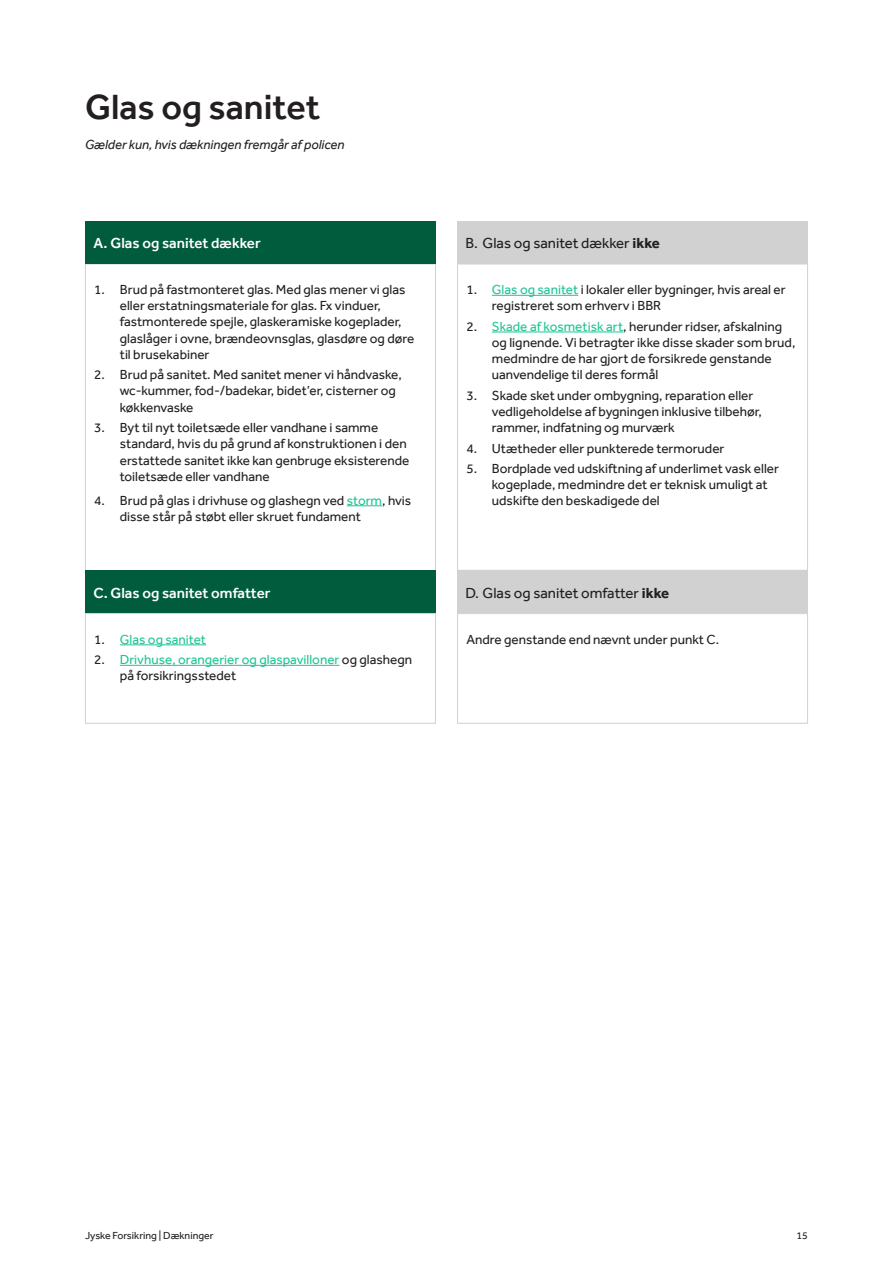
<style>
.page{position:relative;width:893px;height:1263px;background:#fff}
.page>*{position:absolute;margin:0;border:0;box-sizing:border-box;transform-origin:0 0}
.H3_Afsnitsoverskrift{font:500 36px "Effra";color:#231f20}
.Overskrift_Skema{font:15px "Effra";color:#231f20}
.Overskrift_Skema_HVID{font:500 15px "Effra";color:#fff}
.Brødtekst{font:13.5px/16.2px "Effra";color:#231f20}
.t1{font:13.5px/16.2px "Effra";color:#20c594}
.Brødtekst-2{font:italic 13.5px "Effra";color:#231f20}
.t2{font:10.5px "Effra";color:#231f20}
.s1{font-weight:700}
.s2{color:#20c594}
.s3{color:#231f20}
</style>
<div class="page">
<hr style="left:120px;top:644px;width:86px;height:1px;background:#20c594">
<hr style="left:120px;top:665px;width:219px;height:1px;background:#20c594">
<div style="left:85px;top:613px;width:351px;height:111px;border:1px solid #d1d1d1"></div>
<hr style="left:492px;top:295px;width:86px;height:1px;background:#20c594">
<hr style="left:492px;top:332px;width:131px;height:1px;background:#20c594">
<div style="left:457px;top:264px;width:351px;height:307px;border:1px solid #d1d1d1"></div>
<hr style="left:347px;top:505px;width:35px;height:1px;background:#20c594">
<div style="left:85px;top:264px;width:351px;height:308px;border:1px solid #d1d1d1"></div>
<div style="left:85px;top:571px;width:351px;height:42px;background:#005c3c"></div>
<div style="left:457px;top:221px;width:351px;height:43px;background:#d1d1d1"></div>
<div style="left:85px;top:221px;width:351px;height:43px;background:#005c3c"></div>
<div style="left:457px;top:613px;width:351px;height:111px;border:1px solid #d1d1d1"></div>
<div style="left:457px;top:571px;width:351px;height:42px;background:#d1d1d1"></div>
<p class="H3_Afsnitsoverskrift" style="left:85px;top:85px;width:237px">Glas og sanitet</p>
<p class="Brødtekst-2" style="left:85px;top:137px;width:261px">Gælder kun, hvis dækningen fremgår af policen</p>
<p class="Overskrift_Skema_HVID" style="left:94px;top:234px;width:169px">A. Glas og sanitet dækker</p>
<p class="Overskrift_Skema" style="left:466px;top:234px;width:196px">B. Glas og sanitet dækker <span class="s1">ikke</span></p>
<p class="Brødtekst" style="left:120px;top:281px;width:296px;text-indent:-26px">1. Brud på fastmonteret glas. Med glas mener vi glas eller erstatningsmateriale for glas. Fx vinduer, fastmonterede spejle, glaskeramiske kogeplader, glaslåger i ovne, brændeovnsglas, glasdøre og døre til brusekabiner</p>
<p class="Brødtekst" style="left:120px;top:366px;width:284px;text-indent:-26px">2. Brud på sanitet. Med sanitet mener vi håndvaske, wc-kummer, fod-/badekar, bidet’er, cisterner og køkkenvaske</p>
<p class="Brødtekst" style="left:120px;top:419px;width:291px;text-indent:-26px">3. Byt til nyt toiletsæde eller vandhane i samme standard, hvis du på grund af konstruktionen i den erstattede sanitet ikke kan genbruge eksisterende toiletsæde eller vandhane</p>
<p class="Brødtekst" style="left:120px;top:492px;width:293px;text-indent:-26px">4. Brud på glas i drivhuse og glashegn ved <span class="s2">storm</span>, hvis disse står på støbt eller skruet fundament</p>
<p class="Overskrift_Skema_HVID" style="left:94px;top:584px;width:178px">C. Glas og sanitet omfatter</p>
<p class="t1" style="left:94px;top:631px;width:113px"><span class="s3">1.</span> Glas og sanitet</p>
<p class="t1" style="left:120px;top:651px;width:294px;text-indent:-26px"><span class="s3">2.</span> Drivhuse, orangerier og glaspavilloner <span class="s3">og glashegn på forsikringsstedet</span></p>
<p class="Brødtekst" style="left:492px;top:281px;width:295px;text-indent:-26px">1. <span class="s2">Glas og sanitet</span> i lokaler eller bygninger, hvis areal er registreret som erhverv i BBR</p>
<p class="Brødtekst" style="left:492px;top:318px;width:305px;text-indent:-26px">2. <span class="s2">Skade af kosmetisk art</span>, herunder ridser, afskalning og lignende. Vi betragter ikke disse skader som brud, medmindre de har gjort de forsikrede genstande uanvendelige til deres formål</p>
<p class="Brødtekst" style="left:492px;top:387px;width:271px;text-indent:-26px">3. Skade sket under ombygning, reparation eller vedligeholdelse af bygningen inklusive tilbehør, rammer, indfatning og murværk</p>
<p class="Brødtekst" style="left:466px;top:440px;width:260px">4. Utætheder eller punkterede termoruder</p>
<p class="Brødtekst" style="left:492px;top:460px;width:289px;text-indent:-26px">5. Bordplade ved udskiftning af underlimet vask eller kogeplade, medmindre det er teknisk umuligt at udskifte den beskadigede del</p>
<p class="Overskrift_Skema" style="left:466px;top:584px;width:205px">D. Glas og sanitet omfatter <span class="s1">ikke</span></p>
<p class="Brødtekst" style="left:466px;top:631px;width:254px">Andre genstande end nævnt under punkt C.</p>
<p class="t2" style="left:85px;top:1229px;width:130px">Jyske Forsikring | Dækninger</p>
<p class="t2" style="left:796px;top:1229px;width:13px">15</p>
</div>
